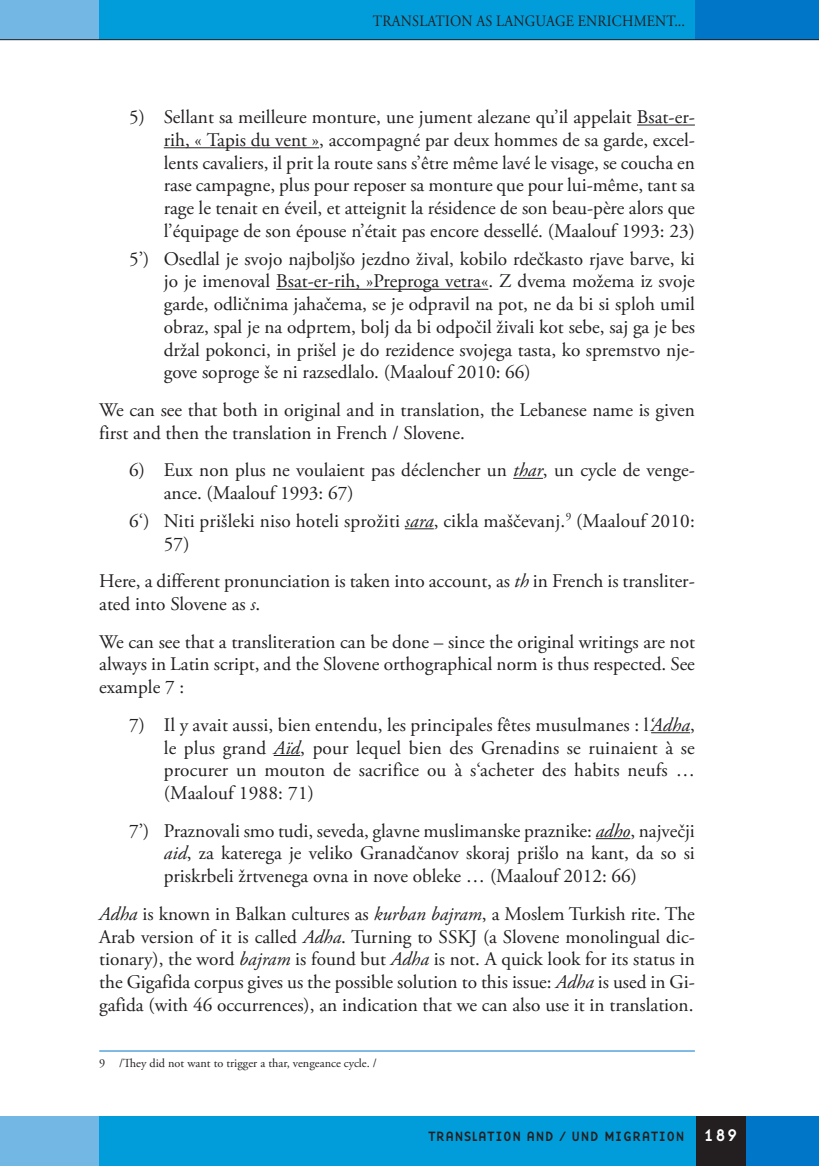
<style>
.page{position:relative;width:819px;height:1166px;background:#fff}
.page>*{position:absolute;margin:0;border:0;box-sizing:border-box;transform-origin:0 0}
.t1{font:19.25px/22.8px "Adobe Garamond Pro";color:#231f20;text-align:justify}
.t2{font:15.75px "Adobe Garamond Pro";letter-spacing:.015em;color:#231f20;scale:.9 1}
.t3{font:14px "Base Nine";color:#231f20}
.t4{font:12.25px "Adobe Garamond Pro";color:#231f20}
.s1{font-style:italic}
.s2{font-size:17.5px;color:#fff}
</style>
<div class="page">
<div style="left:99px;top:0;width:596px;height:40px;background:#009dda"></div>
<div style="left:0;top:0;width:99px;height:40px;background:#73b8e5"></div>
<div style="left:694px;top:0;width:124px;height:40px;background:#0076c8"></div>
<hr style="left:0;top:39px;width:818px;height:1px;background:#231f20">
<div style="left:74px;top:1116px;width:622px;height:50px;background:#009dda"></div>
<div style="left:0;top:1116px;width:99px;height:50px;background:#73b8e5"></div>
<div style="left:745px;top:1116px;width:73px;height:50px;background:#0076c8"></div>
<div style="left:695px;top:1116px;width:50px;height:50px;background:#231f20"></div>
<hr style="left:637px;top:125px;width:57px;height:1px;background:#231f20">
<hr style="left:164px;top:147px;width:155px;height:1px;background:#231f20">
<hr style="left:276px;top:289px;width:212px;height:1px;background:#231f20">
<hr style="left:513px;top:478px;width:30px;height:1px;background:#231f20">
<svg style="left:405px;top:528px;width:29px;height:1px"></svg>
<hr style="left:651px;top:732px;width:39px;height:1px;background:#231f20">
<svg style="left:274px;top:755px;width:26px;height:1px"></svg>
<hr style="left:595px;top:838px;width:35px;height:1px;background:#231f20">
<hr style="left:99px;top:1050px;width:595px;height:1px;background:#0076c8">
<p class="t2" style="left:373px;top:11px;width:348px">TRANSLATION AS LANGUAGE ENRICHMENT...</p>
<p class="t1" style="left:164px;top:106px;width:532px;text-indent:-35px">5) Sellant sa meilleure monture, une jument alezane qu’il appelait Bsat-er&shy;rih, « Tapis du vent », accompagné par deux hommes de sa garde, excel&shy;lents cavaliers, il prit la route sans s’être même lavé le visage, se coucha en rase campagne, plus pour reposer sa monture que pour lui-même, tant sa rage le tenait en éveil, et atteignit la résidence de son beau-père alors que l’équipage de son épouse n’était pas encore dessellé. (Maalouf 1993: 23)</p>
<p class="t1" style="left:164px;top:248px;width:532px;text-indent:-35px">5’) Osedlal je svojo najboljšo jezdno žival, kobilo rdečkasto rjave barve, ki jo je imenoval Bsat-er-rih, »Preproga vetra«. Z dvema možema iz svoje garde, odličnima jahačema, se je odpravil na pot, ne da bi si sploh umil obraz, spal je na odprtem, bolj da bi odpočil živali kot sebe, saj ga je bes držal pokonci, in prišel je do rezidence svojega tasta, ko spremstvo nje&shy;gove soproge še ni razsedlalo. (Maalouf 2010: 66)</p>
<p class="t1" style="left:99px;top:399px;width:597px">We can see that both in original and in translation, the Lebanese name is given first and then the translation in French / Slovene.</p>
<p class="t1" style="left:164px;top:460px;width:532px;text-indent:-35px">6) Eux non plus ne voulaient pas déclencher un <span class="s1">thar</span>, un cycle de venge&shy;ance. (Maalouf 1993: 67)</p>
<p class="t1" style="left:164px;top:510px;width:532px;text-indent:-35px">6‘) Niti prišleki niso hoteli sprožiti <span class="s1">sara</span>, cikla maščevanj.<sup>9</sup> (Maalouf 2010:<br>57)</p>
<p class="t1" style="left:99px;top:570px;width:597px">Here, a different pronunciation is taken into account, as <span class="s1">th</span> in French is transliter&shy;ated into Slovene as <span class="s1">s</span>.</p>
<p class="t1" style="left:99px;top:631px;width:597px">We can see that a transliteration can be done – since the original writings are not always in Latin script, and the Slovene orthographical norm is thus respected. See example 7 :</p>
<p class="t1" style="left:164px;top:714px;width:532px;text-indent:-35px">7) Il y avait aussi, bien entendu, les principales fêtes musulmanes : l<span class="s1">‘Adha</span>, le plus grand <span class="s1">Aïd</span>, pour lequel bien des Grenadins se ruinaient à se procurer un mouton de sacrifice ou à s‘acheter des habits neufs … (Maalouf 1988: 71)</p>
<p class="t1" style="left:164px;top:820px;width:532px;text-indent:-35px">7’) Praznovali smo tudi, seveda, glavne muslimanske praznike: <span class="s1">adho</span>, največji <span class="s1">aid</span>, za katerega je veliko Granadčanov skoraj prišlo na kant, da so si priskrbeli žrtvenega ovna in nove obleke … (Maalouf 2012: 66)</p>
<p class="t1" style="left:99px;top:903px;width:597px"><span class="s1">Adha</span> is known in Balkan cultures as <span class="s1">kurban bajram</span>, a Moslem Turkish rite. The Arab version of it is called <span class="s1">Adha</span>. Turning to SSKJ (a Slovene monolingual dic&shy;tionary), the word <span class="s1">bajram</span> is found but <span class="s1">Adha</span> is not. A quick look for its status in the Gigafida corpus gives us the possible solution to this issue: <span class="s1">Adha</span> is used in Gi&shy;gafida (with 46 occurrences), an indication that we can also use it in translation.</p>
<p class="t4" style="left:99px;top:1055px;width:279px">9 /They did not want to trigger a thar, vengeance cycle. /</p>
<p class="t3" style="left:428px;top:1126px;width:312px">TRANSLATION AND / UND MIGRATION <span class="s2">189</span></p>
</div>
